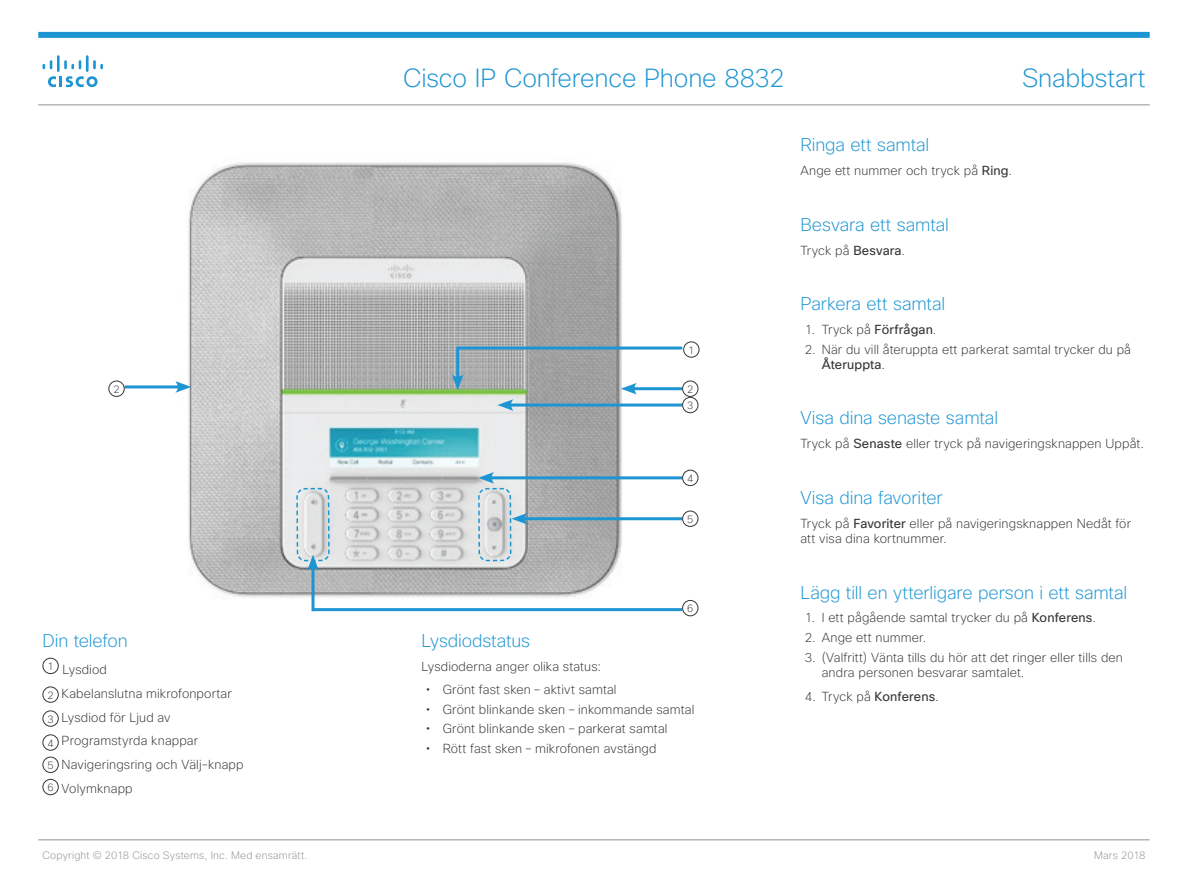
<style>
.page{position:relative;width:1188px;height:893px;background:#fff}
.page>*{position:absolute;margin:0;border:0;box-sizing:border-box;transform-origin:0 0}
.t1{font:200 25.5px "Cisco Sans";letter-spacing:-.005em;color:#1d95d3}
.t2{font:200 18px "Cisco Sans";letter-spacing:-.005em;color:#1d95d3}
.t3{font:200 12.75px/23.9px "Cisco Sans";letter-spacing:.01em;color:#373535}
.t4{font:200 10.5px "Cisco Sans";letter-spacing:.02em;color:#929091}
.t5{font:200 10.5px/22.2px "Cisco Sans";color:#373535;text-align:justify}
.s1{font-weight:400}
</style>
<div class="page">
<div style="left:38px;top:32px;width:1112px;height:6px;background:#1d95d3"></div>
<svg style="left:48px;top:76px;width:50px;height:11px"></svg>
<svg style="left:43px;top:60px;width:9px;height:9px"></svg>
<hr style="left:57px;top:55px;width:3px;height:17px;background:#1d95d3">
<svg style="left:64px;top:60px;width:17px;height:9px"></svg>
<hr style="left:86px;top:55px;width:3px;height:17px;background:#1d95d3">
<svg style="left:93px;top:60px;width:10px;height:9px"></svg>
<hr style="left:38px;top:104px;width:1112px;height:1px;background:#929091">
<hr style="left:38px;top:839px;width:1112px;height:1px;background:#929091">
<div style="left:43px;top:658px;width:16px;height:16px;border:1px solid #373535;border-radius:50%"></div>
<img style="left:188px;top:162px;width:444px;height:446px">
<div style="left:43px;top:686px;width:16px;height:17px;border:1px solid #373535;border-radius:50%"></div>
<div style="left:43px;top:710px;width:16px;height:17px;border:1px solid #373535;border-radius:50%"></div>
<div style="left:43px;top:734px;width:16px;height:17px;border:1px solid #373535;border-radius:50%"></div>
<div style="left:43px;top:757px;width:16px;height:16px;border:1px solid #373535;border-radius:50%"></div>
<div style="left:43px;top:779px;width:16px;height:16px;border:1px solid #373535;border-radius:50%"></div>
<hr style="left:508px;top:404px;width:174px;height:3px;background:#1d95d3">
<svg style="left:497px;top:399px;width:17px;height:12px"></svg>
<hr style="left:489px;top:476px;width:193px;height:3px;background:#1d95d3">
<hr style="left:522px;top:517px;width:160px;height:3px;background:#1d95d3">
<svg style="left:477px;top:472px;width:51px;height:90px;background:#c7d3d9"></svg>
<hr style="left:125px;top:385px;width:56px;height:3px;background:#1d95d3">
<svg style="left:175px;top:381px;width:16px;height:12px"></svg>
<hr style="left:631px;top:387px;width:51px;height:3px;background:#1d95d3">
<svg style="left:621px;top:383px;width:16px;height:12px"></svg>
<hr style="left:458px;top:347px;width:224px;height:3px;background:#1d95d3">
<hr style="left:312px;top:565px;width:3px;height:46px;background:#1d95d3">
<svg style="left:296px;top:487px;width:34px;height:84px;background:#cad5db"></svg>
<hr style="left:312px;top:608px;width:370px;height:3px;background:#1d95d3">
<div style="left:683px;top:341px;width:16px;height:17px;border:1px solid #373535;border-radius:50%"></div>
<div style="left:682px;top:381px;width:16px;height:16px;border:1px solid #373535;border-radius:50%"></div>
<div style="left:108px;top:381px;width:17px;height:16px;border:1px solid #373535;border-radius:50%"></div>
<div style="left:682px;top:397px;width:16px;height:16px;border:1px solid #373535;border-radius:50%"></div>
<div style="left:682px;top:470px;width:16px;height:16px;border:1px solid #373535;border-radius:50%"></div>
<div style="left:682px;top:511px;width:16px;height:16px;border:1px solid #373535;border-radius:50%"></div>
<div style="left:682px;top:600px;width:16px;height:16px;border:1px solid #373535;border-radius:50%"></div>
<hr style="left:456px;top:347px;width:3px;height:33px;background:#1d95d3">
<svg style="left:452px;top:374px;width:12px;height:16px"></svg>
<h1 class="t1" style="left:403px;top:62px;width:383px">Cisco IP Conference Phone 8832</h1>
<h1 class="t1" style="left:1022px;top:62px;width:125px">Snabbstart</h1>
<h2 class="t2" style="left:801px;top:134px;width:130px">Ringa ett samtal</h2>
<p class="t3" style="left:801px;top:159px;width:213px">Ange ett nummer och tryck på <span class="s1">Ring</span>.</p>
<p class="t5" style="left:688px;top:339px;width:8px">1</p>
<p class="t5" style="left:113px;top:378px;width:8px">2</p>
<p class="t5" style="left:687px;top:381px;width:8px;line-height:16.4px">2<br>3</p>
<p class="t5" style="left:687px;top:467px;width:8px">4</p>
<p class="t5" style="left:687px;top:508px;width:8px">5</p>
<h2 class="t2" style="left:801px;top:213px;width:150px">Besvara ett samtal</h2>
<p class="t3" style="left:801px;top:238px;width:106px">Tryck på <span class="s1">Besvara</span>.</p>
<h2 class="t2" style="left:801px;top:292px;width:146px">Parkera ett samtal</h2>
<p class="t3" style="left:805px;top:318px;width:133px">1. Tryck på <span class="s1">Förfrågan</span>.</p>
<p class="t3" style="left:822px;top:341px;width:311px;line-height:15.3px;text-indent:-17px">2. När du vill återuppta ett parkerat samtal trycker du på<br><span class="s1">Återuppta</span>.</p>
<h2 class="t2" style="left:801px;top:407px;width:199px">Visa dina senaste samtal</h2>
<p class="t3" style="left:801px;top:432px;width:345px">Tryck på <span class="s1">Senaste</span> eller tryck på navigeringsknappen Uppåt.</p>
<h2 class="t2" style="left:801px;top:486px;width:144px">Visa dina favoriter</h2>
<p class="t3" style="left:801px;top:515px;width:332px;line-height:15.3px">Tryck på <span class="s1">Favoriter</span> eller på navigeringsknappen Nedåt för att visa dina kortnummer.</p>
<h2 class="t2" style="left:801px;top:581px;width:328px">Lägg till en ytterligare person i ett samtal</h2>
<p class="t3" style="left:805px;top:606px;width:293px">1. I ett pågående samtal trycker du på <span class="s1">Konferens</span>.</p>
<p class="t3" style="left:805px;top:625px;width:123px">2. Ange ett nummer.</p>
<p class="t3" style="left:822px;top:649px;width:303px;line-height:15.3px;text-indent:-17px">3. (Valfritt) Vänta tills du hör att det ringer eller tills den andra personen besvarar samtalet.</p>
<p class="t5" style="left:687px;top:597px;width:8px">6</p>
<h2 class="t2" style="left:43px;top:629px;width:87px">Din telefon</h2>
<p class="t3" style="left:62px;top:657px;width:183px;text-indent:-14px"><sup>1</sup> Lysdiod<br>Kabelanslutna mikrofonportar<br>Lysdiod för Ljud av<br>Programstyrda knappar<br>Navigeringsring och Välj-knapp<br>Volymknapp</p>
<h2 class="t2" style="left:422px;top:629px;width:110px">Lysdiodstatus</h2>
<p class="t3" style="left:443px;top:654px;width:175px;text-indent:-21px">Lysdioderna anger olika status:<br>Grönt fast sken – aktivt samtal</p>
<p class="t3" style="left:443px;top:700px;width:253px;line-height:19.5px">Grönt blinkande sken – inkommande samtal<br>Grönt blinkande sken – parkerat samtal<br>Rött fast sken – mikrofonen avstängd</p>
<p class="t5" style="left:47px;top:684px;width:8px">2</p>
<p class="t3" style="left:805px;top:684px;width:136px">4. Tryck på <span class="s1">Konferens</span>.</p>
<p class="t5" style="left:47px;top:708px;width:8px">3</p>
<p class="t5" style="left:47px;top:732px;width:8px">4<br>5<br>6</p>
<p class="t4" style="left:43px;top:848px;width:266px">Copyright © 2018 Cisco Systems, Inc. Med ensamrätt.</p>
<p class="t4" style="left:1094px;top:848px;width:53px">Mars 2018</p>
</div>
